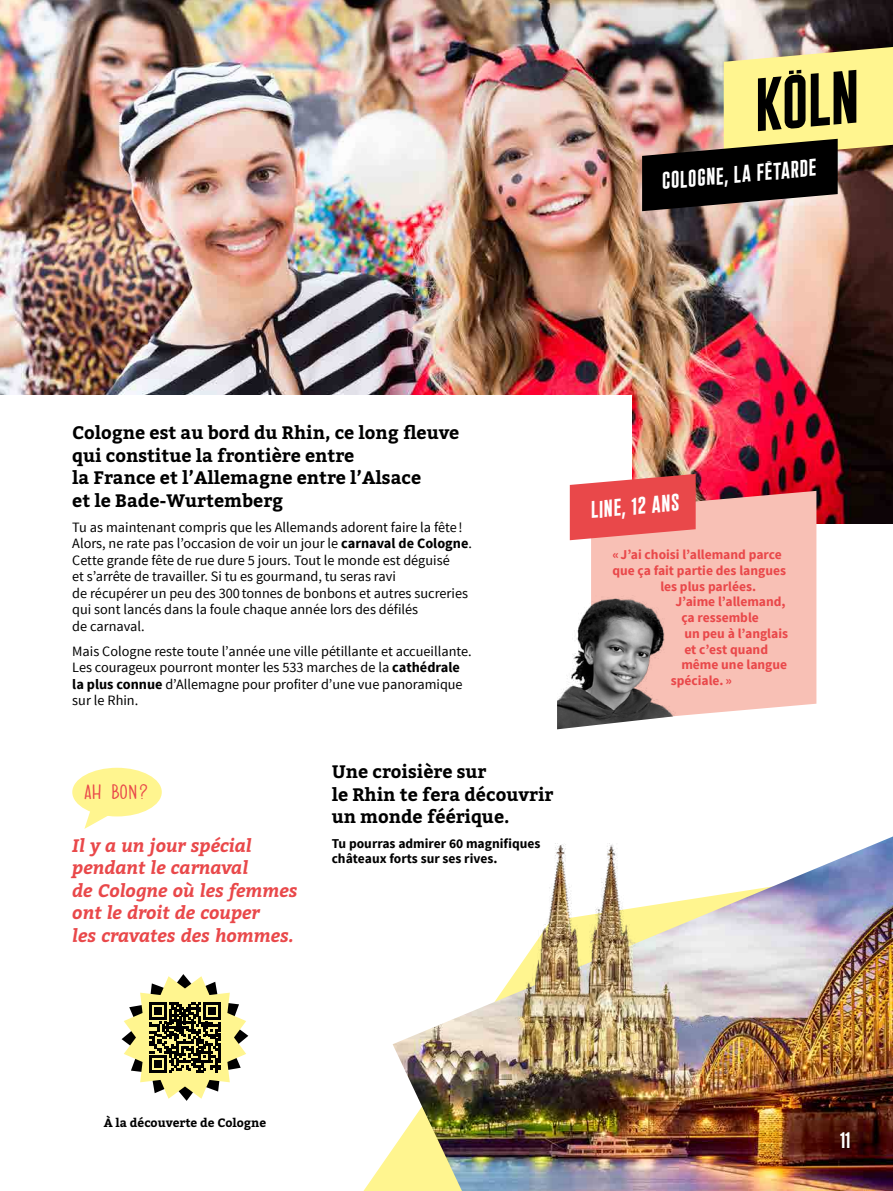
<style>
.page{position:relative;width:893px;height:1191px;background:#fff}
.page>*{position:absolute;margin:0;border:0;box-sizing:border-box;transform-origin:0 0}
.t1{font:75px "Plaak 2 Griffon 42 Bold";color:#000}
.t2{font:24px "Plaak 2 Griffon 42 Bold";color:#fff}
.t3{font:22.5px "Plaak 2 Griffon 42 Bold";color:#fff}
.t4{font:700 18px/22.5px "Bitter";color:#000}
.t5{font:italic 700 18px/22.5px "Bitter";color:#e9484a}
.t6{font:16.8px "Dolce Caffe";color:#e9484a}
.t7{font:14.25px/16.5px "Source Sans Pro";color:#000}
.t8{font:700 13.5px "Source Sans Pro";color:#e9484a}
.t9{font:700 13.5px/15.8px "Source Sans Pro";color:#000}
.t10{font:700 12px "Bitter";color:#000}
.s1{font-weight:700}
</style>
<div class="page">
<img style="left:1px;top:0;width:892px;height:523px">
<div style="left:0;top:395px;width:631px;height:281px;background:#fff"></div>
<img style="left:393px;top:1043px;width:500px;height:148px">
<img style="left:395px;top:836px;width:498px;height:211px">
<img style="left:642px;top:47px;width:251px;height:164px">
<div style="left:72px;top:767px;width:90px;height:49px;background:#fff58f;border-radius:50%"></div>
<svg style="left:84px;top:810px;width:29px;height:19px"></svg>
<svg style="left:122px;top:974px;width:126px;height:126px"></svg>
<div style="left:591px;top:491px;width:225px;height:223px;background:#f8c0b5"></div>
<svg style="left:570px;top:474px;width:126px;height:66px;background:#ea5e5e"></svg>
<img style="left:557px;top:580px;width:140px;height:149px">
<svg style="left:0;top:0;width:1px;height:395px"></svg>
<h1 class="t1" style="left:750px;top:70px;width:106px;rotate:-5deg">Köln</h1>
<h2 class="t2" style="left:660px;top:169px;width:156px;rotate:-5deg">Cologne, la fêtarde</h2>
<p class="t4" style="left:72px;top:422px;width:389px">Cologne est au bord du Rhin, ce long fleuve qui constitue la frontière entre<br>la France et l’Allemagne entre l’Alsace<br>et le Bade-Wurtemberg</p>
<p class="t7" style="left:72px;top:519px;width:401px">Tu as maintenant compris que les Allemands adorent faire la fête !<br>Alors, ne rate pas l’occasion de voir un jour le <span class="s1">carnaval de Cologne</span>.<br>Cette grande fête de rue dure 5 jours. Tout le monde est déguisé<br>et s’arrête de travailler. Si tu es gourmand, tu seras ravi<br>de récupérer un peu des 300 tonnes de bonbons et autres sucreries qui sont lancés dans la foule chaque année lors des défilés<br>de carnaval.</p>
<p class="t7" style="left:72px;top:643px;width:401px">Mais Cologne reste toute l’année une ville pétillante et accueillante.<br>Les courageux pourront monter les 533 marches de la <span class="s1">cathédrale la plus connue</span> d’Allemagne pour profiter d’une vue panoramique sur le Rhin.</p>
<p class="t6" style="left:85px;top:779px;width:66px">AH BON ?</p>
<p class="t5" style="left:72px;top:835px;width:227px">Il y a un jour spécial pendant le carnaval<br>de Cologne où les femmes ont le droit de couper<br>les cravates des hommes.</p>
<p class="t4" style="left:332px;top:761px;width:223px">Une croisière sur<br>le Rhin te fera découvrir un monde féérique.</p>
<p class="t9" style="left:332px;top:835px;width:210px">Tu pourras admirer 60 magnifiques châteaux forts sur ses rives.</p>
<h2 class="t2" style="left:589px;top:498px;width:90px;rotate:-5deg">LINE, 12 ans</h2>
<p class="t8" style="left:612px;top:546px;width:171px">«J’ai choisi l’allemand parce</p>
<p class="t8" style="left:612px;top:561px;width:175px">que ça fait partie des langues</p>
<p class="t8" style="left:660px;top:577px;width:97px">les plus parlées.</p>
<p class="t8" style="left:675px;top:593px;width:112px">J’aime l’allemand,</p>
<p class="t8" style="left:681px;top:609px;width:79px">ça ressemble</p>
<p class="t8" style="left:684px;top:624px;width:105px">un peu à l’anglais</p>
<p class="t8" style="left:684px;top:640px;width:85px">et c’est quand</p>
<p class="t8" style="left:681px;top:656px;width:107px">même une langue</p>
<p class="t8" style="left:671px;top:672px;width:63px">spéciale. »</p>
<p class="t10" style="left:104px;top:1115px;width:164px">À la découverte de Cologne</p>
<h3 class="t3" style="left:840px;top:1129px;width:12px">11</h3>
</div>
